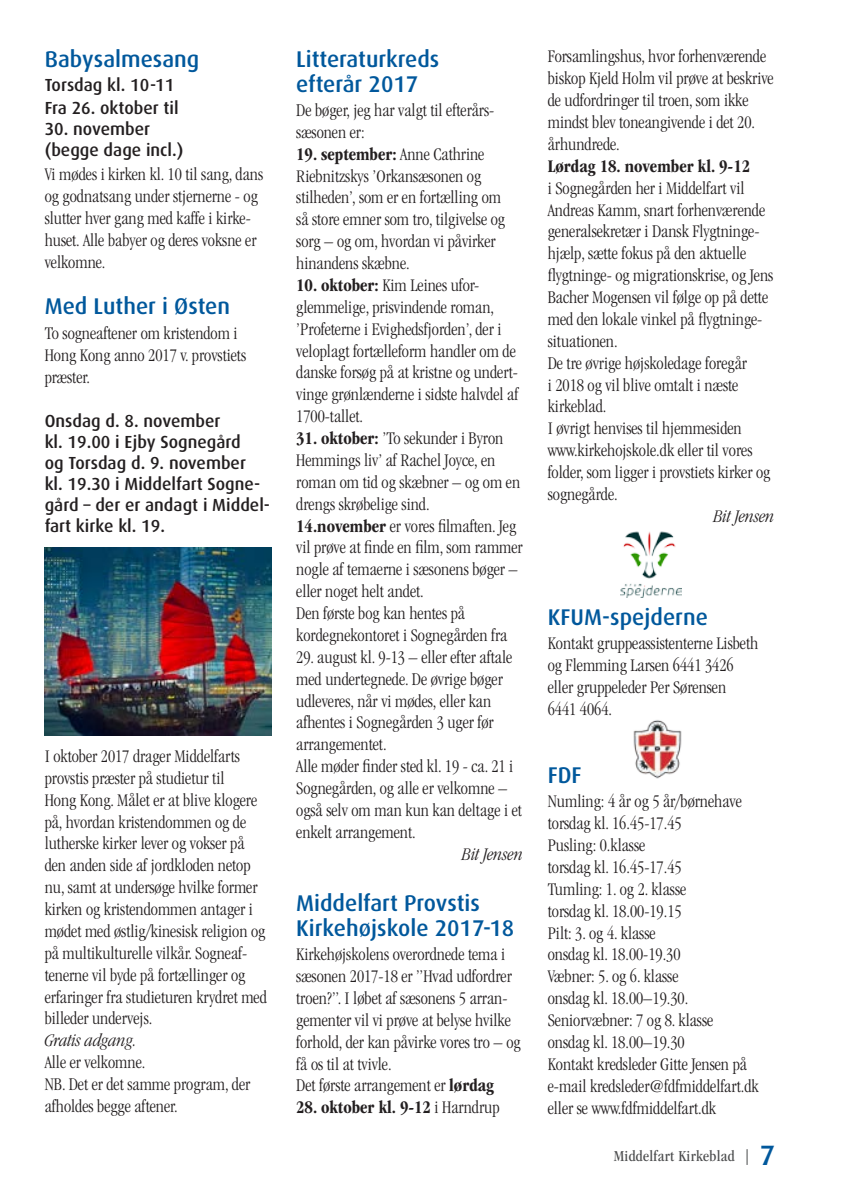
<style>
.page{position:relative;width:844px;height:1191px;background:#fff}
.page>*{position:absolute;margin:0;border:0;box-sizing:border-box;transform-origin:0 0}
.t1{font:500 22.75px/24.5px "Dax OT";color:#01589c}
.t2{font:300 condensed 18.38px/21.9px "ITC Garamond Std";color:#231f20}
.t3{font:700 condensed 18.38px "ITC Garamond Std";color:#231f20}
.t4{font:italic 300 condensed 18.38px "ITC Garamond Std";color:#231f20}
.t5{font:500 17.5px/21px "Dax OT";color:#231f20}
.t6{font:condensed 15.75px "ITC Garamond Std";letter-spacing:.015em;color:#4b4c4d}
.s1{font-weight:700}
.s2{font-weight:300}
.s3{font-style:inherit}
.s4{font-family:"Dax OT";font-weight:500;font-stretch:normal;font-size:28px;color:#01589c}
</style>
<div class="page">
<img style="left:45px;top:547px;width:226px;height:188px">
<img style="left:620px;top:531px;width:61px;height:66px">
<img style="left:633px;top:720px;width:49px;height:59px">
<p class="t1" style="left:45px;top:43px;width:156px">Babysalmesang</p>
<p class="t5" style="left:45px;top:70px;width:135px;line-height:23.4px">Torsdag kl. 10-11<br>Fra 26. oktober til</p>
<p class="t5" style="left:45px;top:115px;width:140px">30. november (begge dage incl.)</p>
<p class="t2" style="left:45px;top:164px;width:220px">Vi mødes i kirken kl. 10 til sang, dans og godnatsang under stjernerne - og slutter hver gang med kaffe i kirke&shy;huset. Alle babyer og deres voksne er velkomne.</p>
<p class="t1" style="left:45px;top:290px;width:187px">Med Luther i Østen</p>
<p class="t2" style="left:45px;top:322px;width:203px">To sogneaftener om kristendom i<br>Hong Kong anno 2017 v. provstiets præster.</p>
<p class="t5" style="left:45px;top:407px;width:227px">Onsdag d. 8. november<br>kl. 19.00 i Ejby Sognegård<br>og Torsdag d. 9. november<br>kl. 19.30 i Middelfart Sogne&shy;gård – der er andagt i Middel&shy;fart kirke kl. 19.</p>
<p class="t2" style="left:45px;top:745px;width:224px">I oktober 2017 drager Middelfarts provstis præster på studietur til<br>Hong Kong. Målet er at blive klogere på, hvordan kristendommen og de lutherske kirker lever og vokser på den anden side af jordkloden netop nu, samt at undersøge hvilke former kirken og kristendommen antager i mødet med østlig/kinesisk religion og på multikulturelle vilkår. Sogneaf&shy;tenerne vil byde på fortællinger og erfaringer fra studieturen krydret med billeder undervejs.</p>
<p class="t4" style="left:45px;top:1030px;width:94px">Gratis adgang.</p>
<p class="t2" style="left:45px;top:1051px;width:207px">Alle er velkomne.<br>NB. Det er det samme program, der afholdes begge aftener.</p>
<p class="t1" style="left:296px;top:43px;width:145px">Litteraturkreds efterår 2017</p>
<p class="t2" style="left:296px;top:99px;width:199px">De bøger, jeg har valgt til efterårs&shy;sæsonen er:</p>
<p class="t2" style="left:296px;top:143px;width:210px"><span class="s1">19. september:</span> Anne Cathrine<br>Riebnitzskys ’Orkansæsonen og stilheden’, som er en fortælling om så store emner som tro, tilgivelse og sorg – og om, hvordan vi påvirker hinandens skæbne.</p>
<p class="t2" style="left:296px;top:274px;width:224px"><span class="s1">10. oktober:</span> Kim Leines ufor&shy;glemmelige, prisvindende roman, ’Profeterne i Evighedsfjorden’, der i veloplagt fortælleform handler om de danske forsøg på at kristne og undert&shy;vinge grønlænderne i sidste halvdel af 1700-tallet.</p>
<p class="t2" style="left:296px;top:427px;width:228px"><span class="s1">31. oktober:</span> ’To sekunder i Byron<br>Hemmings liv’ af Rachel Joyce, en roman om tid og skæbner – og om en drengs skrøbelige sind.<br><span class="s1">14.november</span> er vores filmaften. Jeg vil prøve at finde en film, som rammer nogle af temaerne i sæsonens bøger – eller noget helt andet.<br>Den første bog kan hentes på kordegnekontoret i Sognegården fra</p>
<p class="t2" style="left:296px;top:646px;width:227px">29. august kl. 9-13 – eller efter aftale med undertegnede. De øvrige bøger udleveres, når vi mødes, eller kan afhentes i Sognegården 3 uger før arrangementet.<br>Alle møder finder sted kl. 19 - ca. 21 i<br>Sognegården, og alle er velkomne – også selv om man kun kan deltage i et enkelt arrangement.</p>
<p class="t4" style="left:461px;top:844px;width:63px">Bit Jensen</p>
<p class="t1" style="left:296px;top:887px;width:219px">Middelfart Provstis<br>Kirkehøjskole 2017-18</p>
<p class="t2" style="left:296px;top:943px;width:226px">Kirkehøjskolens overordnede tema i sæsonen 2017-18 er ”Hvad udfordrer troen?”. I løbet af sæsonens 5 arran&shy;gementer vil vi prøve at belyse hvilke forhold, der kan påvirke vores tro – og få os til at tvivle.<br>Det første arrangement er <span class="s1">lørdag</span></p>
<p class="t3" style="left:296px;top:1097px;width:205px">28. oktober kl. 9-12 <span class="s2">i Harndrup</span></p>
<p class="t2" style="left:547px;top:46px;width:227px">Forsamlingshus, hvor forhenværende biskop Kjeld Holm vil prøve at beskrive de udfordringer til troen, som ikke mindst blev toneangivende i det 20. århundrede.</p>
<p class="t3" style="left:547px;top:156px;width:204px">Lørdag 18. november kl. 9-12</p>
<p class="t2" style="left:547px;top:177px;width:227px">i Sognegården her i Middelfart vil<br>Andreas Kamm, snart forhenværende generalsekretær i Dansk Flygtninge&shy;hjælp, sætte fokus på den aktuelle flygtninge- og migrationskrise, og Jens<br>Bacher Mogensen vil følge op på dette med den lokale vinkel på flygtninge&shy;situationen.<br>De tre øvrige højskoledage foregår<br>i 2018 og vil blive omtalt i næste kirkeblad.<br>I øvrigt henvises til hjemmesiden www.kirkehojskole.dk eller til vores folder, som ligger i provstiets kirker og sognegårde.</p>
<p class="t4" style="left:713px;top:506px;width:63px">Bit Jensen</p>
<p class="t1" style="left:547px;top:600px;width:161px">KFUM-spejderne</p>
<p class="t2" style="left:547px;top:632px;width:212px">Kontakt gruppeassistenterne Lisbeth og Flemming Larsen 6441 3426 eller gruppeleder Per Sørensen<br>6441 4064.</p>
<p class="t1" style="left:547px;top:758px;width:35px">FDF</p>
<p class="t2" style="left:547px;top:790px;width:212px">Numling: 4 år og 5 år/børnehave torsdag kl. 16.45-17.45<br>Pusling: 0.klasse<br>torsdag kl. 16.45-17.45<br>Tumling: 1. og 2. klasse<br>torsdag kl. 18.00-19.15<br>Pilt: 3. og 4. klasse<br>onsdag kl. 18.00-19.30<br>Væbner: 5. og 6. klasse<br>onsdag kl. 18.00–19.30.<br>Seniorvæbner: 7 og 8. klasse onsdag kl. 18.00–19.30<br>Kontakt kredsleder Gitte Jensen på e-mail kredsleder@fdfmiddelfart.dk eller se www.fdfmiddelfart.dk</p>
<p class="t6" style="left:613px;top:1147px;width:163px">Middelfart Kirkeblad <span class="s3">|</span> <span class="s4">7</span></p>
</div>
